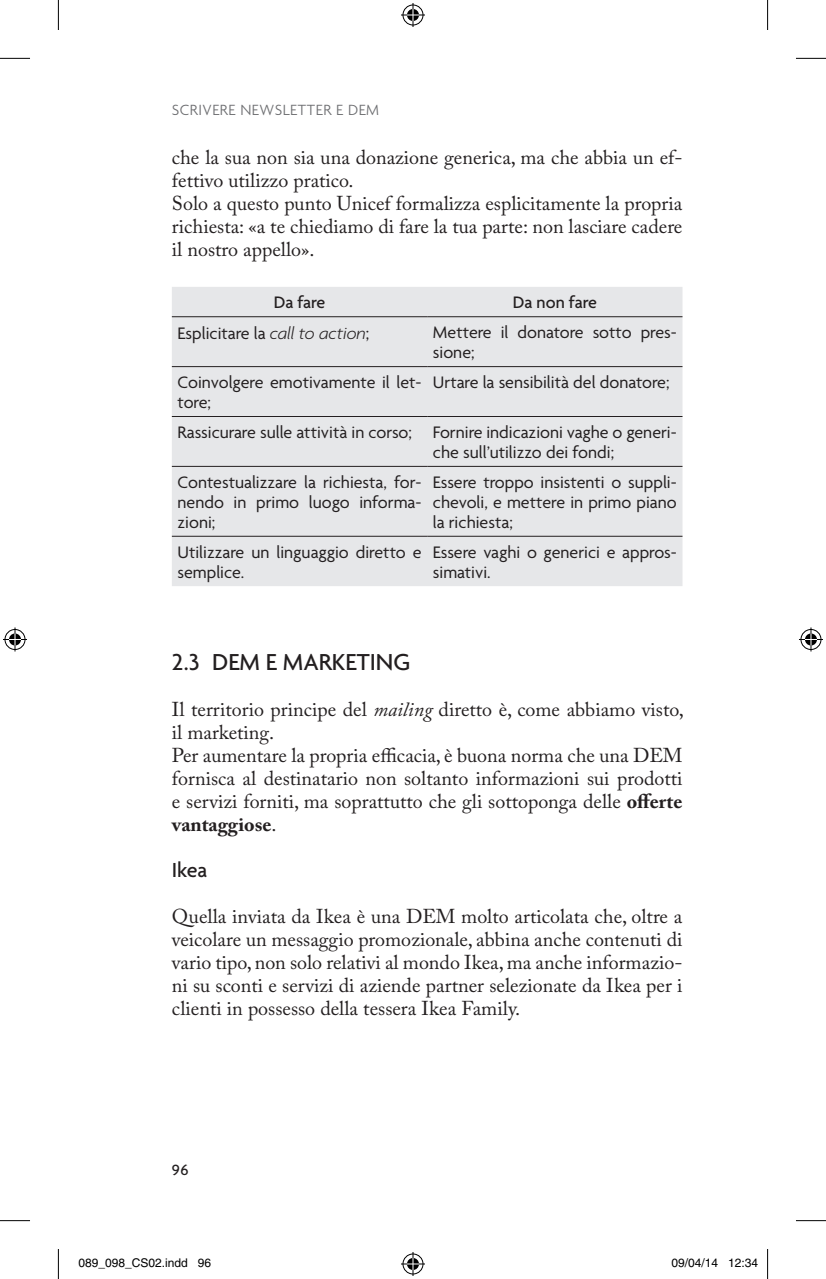
<style>
.page{position:relative;width:826px;height:1279px;background:#fff}
.page>*{position:absolute;margin:0;border:0;box-sizing:border-box;transform-origin:0 0}
.t1{font:500 25px "Agenda";color:#231f20}
.t2{font:500 22px "Agenda";color:#231f20}
.t3{font:20px/23px "Adobe Caslon Pro";color:#231f20}
.t4{font:18px/20px "Agenda";color:#231f20}
.t5{font:500 18px "Agenda";letter-spacing:-.005em;color:#231f20}
.t6{font:300 16px "Agenda";letter-spacing:.03em;color:#6c6d70}
.t7{font:500 16px "Agenda";color:#231f20}
.t8{font:12px "Helvetica";color:#000}
.s1{font-weight:300;font-style:italic}
.s2{font-style:italic}
.s3{font-weight:700}
.s4{font-style:inherit}
</style>
<div class="page">
<div style="left:172px;top:287px;width:510px;height:299px;background:#e6e7e9"></div>
<hr style="left:172px;top:316px;width:255px;height:1px;background:#231f20">
<hr style="left:427px;top:316px;width:255px;height:1px;background:#231f20">
<hr style="left:172px;top:366px;width:255px;height:1px;background:#231f20">
<hr style="left:427px;top:366px;width:255px;height:1px;background:#231f20">
<hr style="left:172px;top:416px;width:255px;height:1px;background:#231f20">
<hr style="left:427px;top:416px;width:255px;height:1px;background:#231f20">
<hr style="left:172px;top:466px;width:255px;height:1px;background:#231f20">
<hr style="left:427px;top:466px;width:255px;height:1px;background:#231f20">
<hr style="left:172px;top:536px;width:255px;height:1px;background:#231f20">
<hr style="left:427px;top:536px;width:255px;height:1px;background:#231f20">
<hr style="left:0;top:58px;width:30px;height:1px;background:#000">
<hr style="left:795px;top:58px;width:30px;height:1px;background:#000">
<hr style="left:0;top:1220px;width:30px;height:1px;background:#000">
<hr style="left:795px;top:1220px;width:30px;height:1px;background:#000">
<hr style="left:58px;top:0;width:1px;height:30px;background:#000">
<hr style="left:58px;top:1249px;width:1px;height:30px;background:#000">
<hr style="left:767px;top:0;width:1px;height:30px;background:#000">
<hr style="left:767px;top:1249px;width:1px;height:30px;background:#000">
<svg style="left:401px;top:3px;width:24px;height:24px"></svg>
<svg style="left:401px;top:1252px;width:24px;height:24px"></svg>
<svg style="left:3px;top:627px;width:24px;height:24px"></svg>
<svg style="left:799px;top:627px;width:23px;height:24px"></svg>
<div style="left:78px;top:1258px;width:7px;height:10px;border:1px solid #fff;border-radius:50%"></div>
<svg style="left:80px;top:1258px;width:5px;height:10px"></svg>
<div style="left:106px;top:1259px;width:5px;height:8px;border:1px solid #fff;border-radius:50%"></div>
<div style="left:105px;top:1258px;width:7px;height:10px;border:1px solid #fff;border-radius:50%"></div>
<div style="left:672px;top:1259px;width:5px;height:8px;border:1px solid #fff;border-radius:50%"></div>
<div style="left:671px;top:1258px;width:7px;height:10px;border:1px solid #fff;border-radius:50%"></div>
<p class="t6" style="left:172px;top:101px;width:209px">SCRIVERE NEWSLETTER E DEM</p>
<p class="t3" style="left:172px;top:145px;width:512px">che la sua non sia una donazione generica, ma che abbia un ef&shy;fettivo utilizzo pratico.<br>Solo a questo punto Unicef formalizza esplicitamente la propria richiesta: «a te chiediamo di fare la tua parte: non lasciare cadere il nostro appello».</p>
<p class="t5" style="left:273px;top:293px;width:53px">Da fare</p>
<p class="t5" style="left:512px;top:293px;width:85px">Da non fare</p>
<p class="t4" style="left:177px;top:324px;width:193px">Esplicitare la <span class="s1">call to action</span>;</p>
<p class="t4" style="left:433px;top:323px;width:245px">Mettere il donatore sotto pres&shy;sione;</p>
<p class="t4" style="left:177px;top:373px;width:245px">Coinvolgere emotivamente il let&shy;tore;</p>
<p class="t4" style="left:433px;top:373px;width:238px">Urtare la sensibilità del donatore;</p>
<p class="t4" style="left:433px;top:423px;width:245px;text-indent:-255px">Rassicurare sulle attività in corso; Fornire indicazioni vaghe o generi&shy;che sull’utilizzo dei fondi;</p>
<p class="t4" style="left:177px;top:473px;width:245px;text-align:justify">Contestualizzare la richiesta, for&shy;nendo in primo luogo informa&shy;zioni;</p>
<p class="t4" style="left:433px;top:473px;width:245px;text-align:justify">Essere troppo insistenti o suppli&shy;chevoli, e mettere in primo piano la richiesta;</p>
<p class="t4" style="left:177px;top:543px;width:245px">Utilizzare un linguaggio diretto e semplice.</p>
<p class="t4" style="left:433px;top:543px;width:245px">Essere vaghi o generici e appros&shy;simativi.</p>
<p class="t1" style="left:172px;top:648px;width:44px">2.3 DEM</p>
<p class="t1" style="left:266px;top:648px;width:146px">e marketing</p>
<p class="t3" style="left:172px;top:697px;width:513px">Il territorio principe del <span class="s2">mailing</span> diretto è, come abbiamo visto, il marketing.<br>Per aumentare la propria efficacia, è buona norma che una DEM fornisca al destinatario non soltanto informazioni sui prodotti e servizi forniti, ma soprattutto che gli sottoponga delle <span class="s3">offerte vantaggiose</span>.</p>
<p class="t2" style="left:172px;top:858px;width:37px"><span class="s4">I</span>kea</p>
<p class="t3" style="left:172px;top:904px;width:512px;text-align:justify">Quella inviata da Ikea è una DEM molto articolata che, oltre a veicolare un messaggio promozionale, abbina anche contenuti di vario tipo, non solo relativi al mondo Ikea, ma anche informazio&shy;ni su sconti e servizi di aziende partner selezionate da Ikea per i clienti in possesso della tessera Ikea Family.</p>
<p class="t7" style="left:172px;top:1162px;width:18px">96</p>
<p class="t8" style="left:78px;top:1256px;width:134px">089_098_CS02.indd 96</p>
<p class="t8" style="left:671px;top:1256px;width:88px">09/04/14 12:34</p>
</div>
